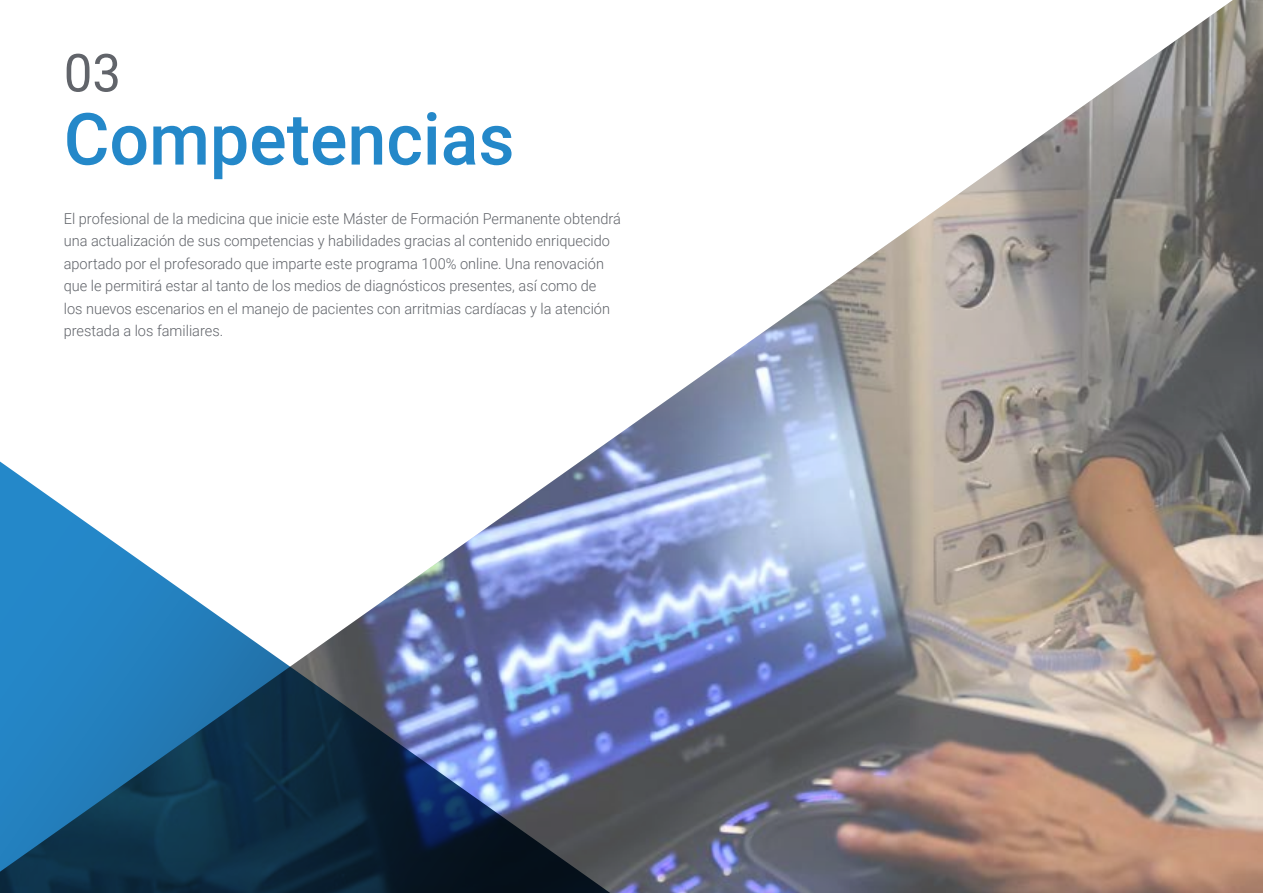
<style>
.page{position:relative;width:1263px;height:893px;background:#fff}
.page>*{position:absolute;margin:0;border:0;box-sizing:border-box;transform-origin:0 0}
.t1{font:500 72px "Roboto";color:#2488c9}
.t2{font:52.5px "Roboto";color:#61646a}
.t3{font:300 15px/22.5px "Roboto";color:#61646a}
</style>
<div class="page">
<img style="left:602px;top:0;width:661px;height:893px">
<svg style="left:0;top:446px;width:640px;height:447px"></svg>
<h2 class="t2" style="left:64px;top:36px;width:59px">03</h2>
<h1 class="t1" style="left:64px;top:89px;width:452px">Competencias</h1>
<p class="t3" style="left:64px;top:207px;width:559px">El profesional de la medicina que inicie este Máster de Formación Permanente obtendrá una actualización de sus competencias y habilidades gracias al contenido enriquecido aportado por el profesorado que imparte este programa 100% online. Una renovación que le permitirá estar al tanto de los medios de diagnósticos presentes, así como de<br>los nuevos escenarios en el manejo de pacientes con arritmias cardíacas y la atención prestada a los familiares.</p>
</div>
